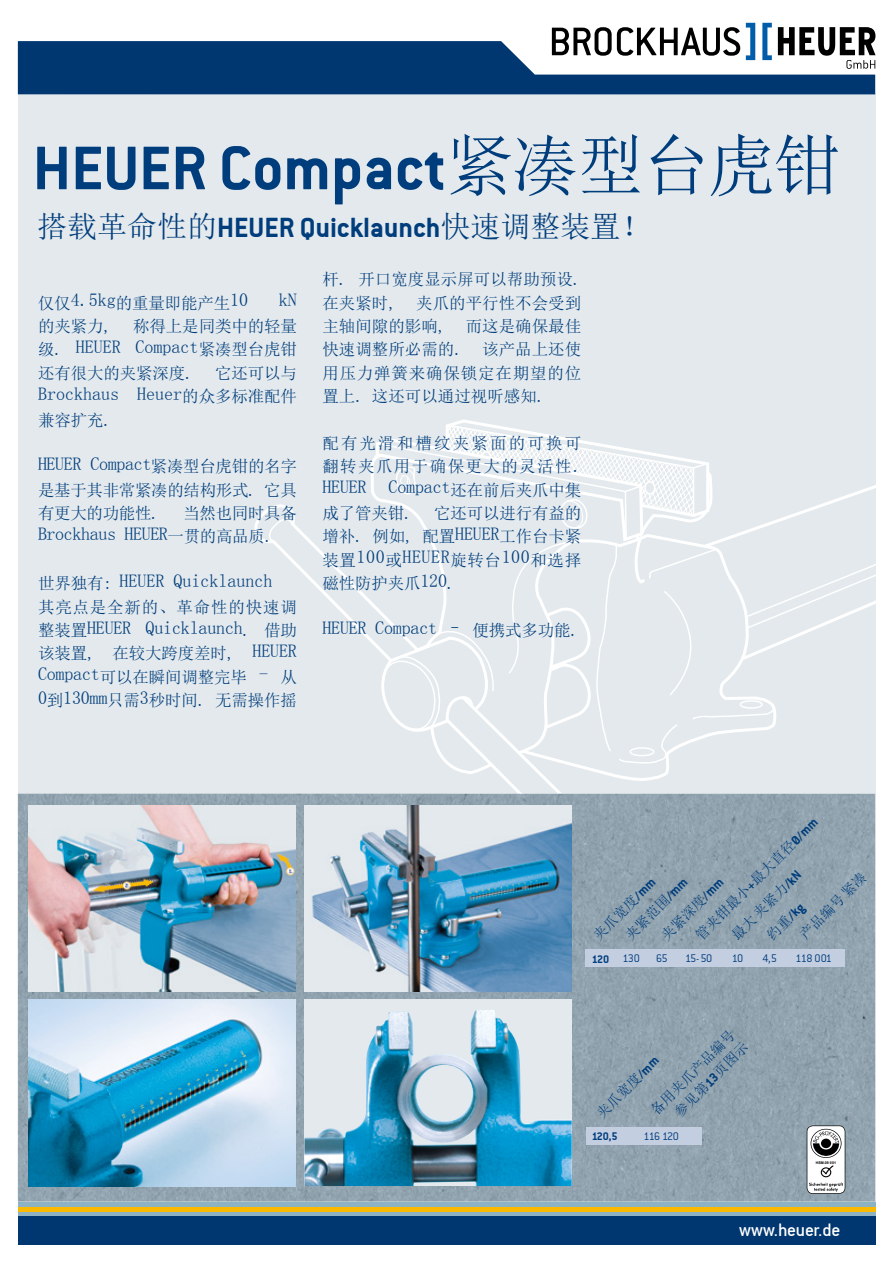
<style>
.page{position:relative;width:893px;height:1263px;background:#fff}
.page>*{position:absolute;margin:0;border:0;box-sizing:border-box;transform-origin:0 0}
.t1{font:67.5px "Conduit ITCTT Bold";color:#003d7c}
.t2{font:30px "Conduit ITCTT Bold";color:#003d7c}
.t3{font:19.5px "Conduit Md ITCTT Medium";letter-spacing:-.015em;color:#fff}
.t4{font:18px "Sim Sun";letter-spacing:-.01em;color:#003d7c}
.t5{font:18px "Sim Sun";letter-spacing:.035em;color:#003d7c}
.t6{font:16.5px/23.4px "Sim Sun";letter-spacing:-.01em;color:#003d7c;text-align:justify}
.t7{font:16.5px/23.4px "Sim Sun";letter-spacing:.11em;color:#003d7c}
.t8{font:16.5px "Sim Sun";letter-spacing:.05em;color:#003d7c}
.t9{font:14.1px/25.5px "Sim Sun";color:#003d7c}
.t10{font:14.1px "Conduit ITCTT Bold";color:#003d7c}
.t11{font:12px "Conduit ITCTT Light";letter-spacing:-.06em;color:#003d7c}
.t12{font:12px "Conduit ITCTT Bold";letter-spacing:-.045em;color:#003d7c}
.t13{font:700 3.6px "Arial";color:#000}
.s1{font-family:"Sim Sun"}
.s2{font-size:18px}
.s3{font-family:"Conduit ITCTT Bold"}
.s4{font-family:"Conduit ITCTT Light"}
</style>
<div class="page">
<div style="left:18px;top:1215px;width:857px;height:30px;background:#003770"></div>
<div style="left:18px;top:1198px;width:857px;height:17px;background:linear-gradient(to right,#8db2c3,#8db2c3)"></div>
<hr style="left:18px;top:1208px;width:857px;height:4px;background:#fbba00">
<div style="left:18px;top:93px;width:857px;height:1108px;background:#e3e9ec"></div>
<svg style="left:254px;top:439px;width:138px;height:208px"></svg>
<svg style="left:268px;top:519px;width:25px;height:24px"></svg>
<svg style="left:376px;top:442px;width:16px;height:352px"></svg>
<svg style="left:384px;top:543px;width:364px;height:221px"></svg>
<svg style="left:712px;top:478px;width:164px;height:253px"></svg>
<svg style="left:392px;top:419px;width:320px;height:375px"></svg>
<svg style="left:744px;top:547px;width:132px;height:82px"></svg>
<img style="left:18px;top:794px;width:857px;height:407px">
<svg style="left:807px;top:1125px;width:38px;height:69px"></svg>
<div style="left:585px;top:949px;width:260px;height:18px;background:#c4cee1"></div>
<div style="left:586px;top:1127px;width:115px;height:18px;background:#c4cee1"></div>
<img style="left:29px;top:805px;width:267px;height:186px">
<img style="left:304px;top:805px;width:268px;height:186px">
<img style="left:29px;top:1000px;width:267px;height:186px">
<div style="left:304px;top:1000px;width:268px;height:186px;background:#e3e9ec"></div>
<img style="left:304px;top:1010px;width:268px;height:176px">
<svg style="left:18px;top:41px;width:857px;height:53px;fill:#003770"></svg>
<svg style="left:552px;top:27px;width:188px;height:29px"></svg>
<svg style="left:778px;top:27px;width:97px;height:42px"></svg>
<svg style="left:762px;top:23px;width:10px;height:37px"></svg>
<svg style="left:746px;top:23px;width:9px;height:37px"></svg>
<h1 class="t1" style="left:33px;top:129px;width:810px">HEUER Compact<span class="s1">紧凑型台虎钳</span></h1>
<h2 class="t2" style="left:37px;top:210px;width:615px"><span class="s1">搭载革命性的</span>HEUER Quicklaunch<span class="s1">快速调整装置！</span></h2>
<p class="t6" style="left:38px;top:291px;width:212px">仅仅<span class="s2">4.5kg</span>的重量即能产生<span class="s2">10</span></p>
<p class="t4" style="left:279px;top:291px;width:19px">kN</p>
<p class="t6" style="left:38px;top:314px;width:75px">的夹紧力,</p>
<p class="t6" style="left:133px;top:314px;width:165px">称得上是同类中的轻量</p>
<p class="t4" style="left:38px;top:337px;width:260px"><sub>级.</sub> HEUER Compact<sub>紧凑型台虎钳</sub></p>
<p class="t6" style="left:38px;top:361px;width:157px">还有很大的夹紧深度.</p>
<p class="t6" style="left:215px;top:361px;width:83px">它还可以与</p>
<p class="t4" style="left:38px;top:384px;width:260px">Brockhaus Heuer<sub>的众多标准配件</sub></p>
<p class="t6" style="left:38px;top:408px;width:75px">兼容扩充.</p>
<p class="t4" style="left:38px;top:454px;width:260px">HEUER Compact<sub>紧凑型台虎钳的名字</sub></p>
<p class="t6" style="left:38px;top:478px;width:260px">是基于其非常紧凑的结构形式. 它具有更大的功能性.</p>
<p class="t6" style="left:183px;top:501px;width:115px">当然也同时具备</p>
<p class="t4" style="left:38px;top:525px;width:236px">Brockhaus HEUER<sub>一贯的高品质.</sub></p>
<p class="t4" style="left:38px;top:571px;width:236px"><sub>世界独有:</sub> HEUER Quicklaunch</p>
<p class="t8" style="left:38px;top:598px;width:260px">其亮点是全新的、革命性的快速调</p>
<p class="t4" style="left:38px;top:618px;width:260px"><sub>整装置</sub>HEUER Quicklaunch<sub>.</sub> <sub>借助</sub></p>
<p class="t6" style="left:38px;top:642px;width:260px">该装置, 在较大跨度差时, <span class="s2">HEUER Compact</span>可以在瞬间调整完毕 <span class="s2">-</span> 从<span class="s2">0</span>到<span class="s2">130mm</span>只需<span class="s2">3</span>秒时间. 无需操作摇</p>
<p class="t6" style="left:322px;top:268px;width:260px">杆. 开口宽度显示屏可以帮助预设.在夹紧时, 夹爪的平行性不会受到主轴间隙的影响, 而这是确保最佳快速调整所必需的. 该产品上还使用压力弹簧来确保锁定在期望的位置上. 这还可以通过视听感知.</p>
<p class="t7" style="left:322px;top:431px;width:260px">配有光滑和槽纹夹紧面的可换可翻转夹爪用于确保更大的灵活性.</p>
<p class="t4" style="left:322px;top:478px;width:260px">HEUER Compact<sub>还在前后夹爪中集</sub></p>
<p class="t6" style="left:322px;top:501px;width:91px">成了管夹钳.</p>
<p class="t6" style="left:322px;top:501px;width:260px;text-align:right">它还可以进行有益的<br>增补. 例如, 配置<span class="s2">HEUER</span>工作台卡紧</p>
<p class="t5" style="left:322px;top:548px;width:260px"><sub>装置</sub>100<sub>或</sub>HEUER<sub>旋转台</sub>100<sub>和选择</sub></p>
<p class="t6" style="left:322px;top:572px;width:134px">磁性防护夹爪<span class="s2">120</span>.</p>
<p class="t4" style="left:322px;top:618px;width:258px">HEUER Compact – <sub>便携式多功能.</sub></p>
<p class="t9" style="left:689px;top:928px;width:168px;rotate:-45deg">管夹钳最小<span class="s3">+</span>最大直径<span class="s3">Ø/mm</span></p>
<p class="t9" style="left:725px;top:928px;width:93px;rotate:-45deg">最大夹紧力<span class="s3">/kN</span></p>
<p class="t9" style="left:793px;top:927px;width:89px;rotate:-45deg">产品编号紧凑</p>
<p class="t9" style="left:587px;top:928px;width:83px;rotate:-45deg">夹爪宽度<span class="s3">/mm</span></p>
<p class="t9" style="left:637px;top:910px;width:83px;text-indent:-26px;rotate:-45deg">夹紧范围<span class="s3">/mm<br></span>夹紧深度<span class="s3">/mm</span></p>
<p class="t10" style="left:764px;top:932px;width:47px;rotate:-45deg"><span class="s1">约重</span>/kg</p>
<p class="t12" style="left:592px;top:952px;width:49px">120 <span class="s4">130</span></p>
<p class="t11" style="left:656px;top:952px;width:13px">65</p>
<p class="t11" style="left:685px;top:952px;width:29px">15-50</p>
<p class="t11" style="left:732px;top:952px;width:13px">10</p>
<p class="t11" style="left:762px;top:952px;width:16px">4,5</p>
<p class="t11" style="left:795px;top:952px;width:38px">118 001</p>
<p class="t9" style="left:646px;top:1106px;width:115px;line-height:18.1px;text-align:right;rotate:-45deg">备用夹爪产品编号参见第<span class="s3">13</span>页图示</p>
<p class="t9" style="left:590px;top:1106px;width:83px;rotate:-45deg">夹爪宽度<span class="s3">/mm</span></p>
<p class="t12" style="left:592px;top:1129px;width:28px">120,5</p>
<p class="t11" style="left:643px;top:1130px;width:37px">116 120</p>
<p class="t13" style="left:816px;top:1160px;width:22px">HSM.09 001</p>
<p class="t3" style="left:739px;top:1219px;width:103px">www.heuer.de</p>
</div>
